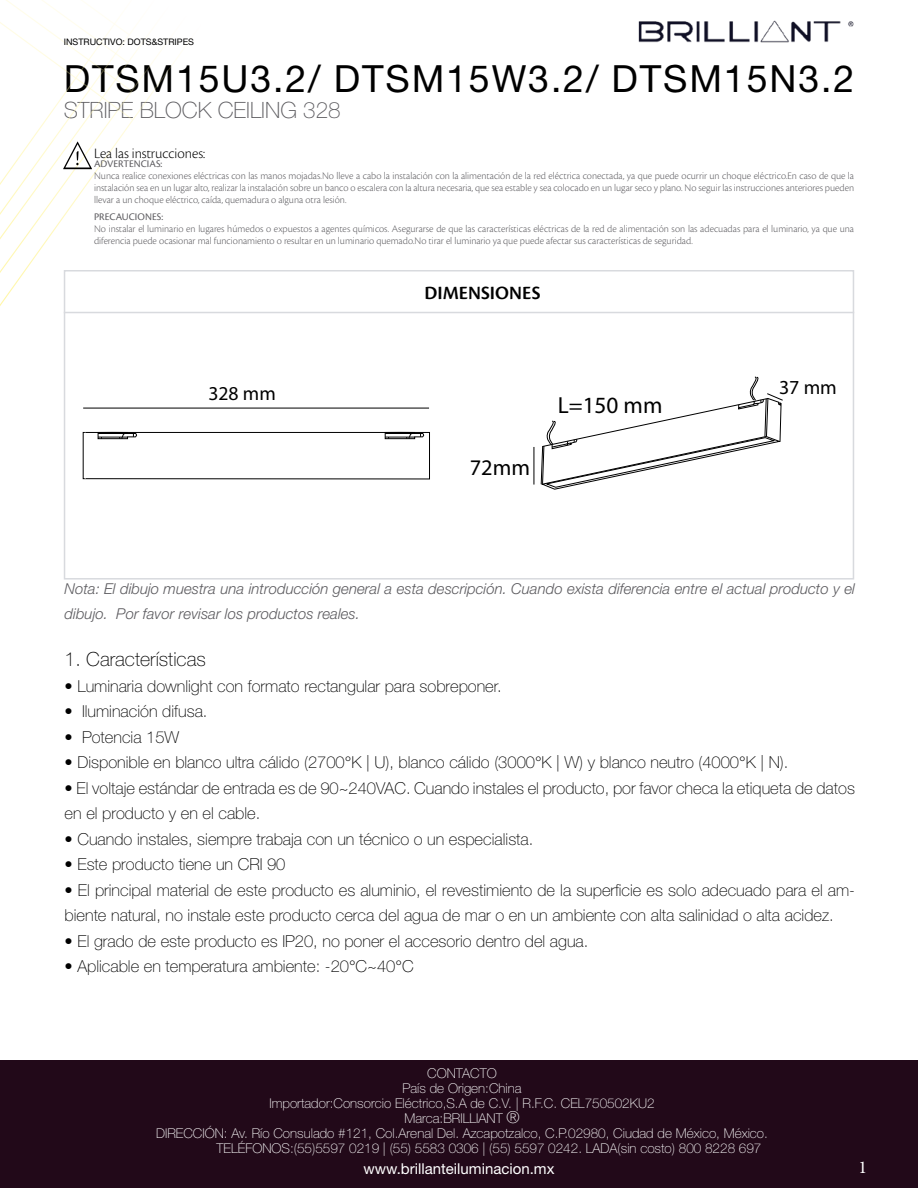
<style>
.page{position:relative;width:918px;height:1188px;background:#fff}
.page>*{position:absolute;margin:0;border:0;box-sizing:border-box;transform-origin:0 0}
.t1{font:37.5px "Helvetica Neue LT Std";letter-spacing:.05em;color:#000}
.t2{font:23.4px "Myriad Pro";color:#000}
.t3{font:100 22.5px "Helvetica Neue LT Std";color:#5c5b5f}
.t4{font:22.35px "Myriad Pro";color:#000}
.t5{font:19.95px "Myriad Pro";color:#000}
.t6{font:19.65px "Myriad Pro";color:#000}
.t7{font:100 19.5px "Helvetica Neue LT Std";color:#000}
.t8{font:600 19.5px "Cronos Pro";letter-spacing:.005em;color:#000}
.t9{font:18px "Minion Pro";color:#fff}
.t10{font:100 16.5px/25.5px "Helvetica Neue LT Std";color:#000}
.t11{font:italic 300 15px/25.5px "Helvetica Neue LT Std";color:#5c5b5f}
.t12{font:15px "Helvetica Neue LT Std";color:#fff}
.t13{font:15px "Cronos Pro Lt Subh";color:#000}
.t14{font:100 13.5px "Helvetica Neue LT Std";color:#fff}
.t15{font:10.5px/12px "Cronos Pro Lt Subh";color:#5c5b5f;text-align:justify}
.t16{font:10.5px "Cronos Pro";color:#5c5b5f}
.t17{font:9px "Helvetica Neue LT Std";color:#000}
.s1{font-size:16.5px}
</style>
<div class="page">
<img style="left:638px;top:20px;width:216px;height:23px">
<div style="left:0;top:1060px;width:918px;height:128px;background:#220919"></div>
<svg style="left:0;top:0;width:170px;height:252px"></svg>
<svg style="left:541px;top:377px;width:242px;height:112px"></svg>
<hr style="left:534px;top:447px;width:1px;height:38px;background:#000">
<svg style="left:83px;top:432px;width:347px;height:47px"></svg>
<hr style="left:83px;top:408px;width:346px;height:1px;background:#000">
<div style="left:64px;top:270px;width:790px;height:310px;border:2px solid #d8dade"></div>
<hr style="left:64px;top:312px;width:790px;height:1px;background:#d8dade">
<p class="t17" style="left:64px;top:37px;width:132px">INSTRUCTIVO: DOTS&amp;STRIPES</p>
<h1 class="t1" style="left:64px;top:56px;width:792px">DTSM15U3.2/ DTSM15W3.2/ DTSM15N3.2</h1>
<h3 class="t3" style="left:64px;top:97px;width:279px">STRIPE BLOCK CEILING 328</h3>
<h3 class="t13" style="left:94px;top:145px;width:113px">Lea las instrucciones:</h3>
<p class="t16" style="left:94px;top:158px;width:70px">ADVERTENCIAS:</p>
<p class="t15" style="left:94px;top:170px;width:762px">Nunca realice conexiones eléctricas con las manos mojadas.No lleve a cabo la instalación con la alimentación de la red eléctrica conectada, ya que puede ocurrir un choque eléctrico.En caso de que la instalación sea en un lugar alto, realizar la instalación sobre un banco o escalera con la altura necesaria, que sea estable y sea colocado en un lugar seco y plano. No seguir las instrucciones anteriores pueden llevar a un choque eléctrico, caída, quemadura o alguna otra lesión.</p>
<p class="t16" style="left:94px;top:210px;width:71px">PRECAUCIONES:</p>
<p class="t15" style="left:94px;top:222px;width:762px">No instalar el luminario en lugares húmedos o expuestos a agentes químicos. Asegurarse de que las características eléctricas de la red de alimentación son las adecuadas para el luminario, ya que una diferencia puede ocasionar mal funcionamiento o resultar en un luminario quemado.No tirar el luminario ya que puede afectar sus características de seguridad.</p>
<h3 class="t6" style="left:208px;top:381px;width:69px">328 mm</h3>
<h3 class="t8" style="left:425px;top:282px;width:117px">DIMENSIONES</h3>
<h3 class="t4" style="left:470px;top:454px;width:62px">72mm</h3>
<h2 class="t2" style="left:558px;top:391px;width:106px">L=150 mm</h2>
<h3 class="t5" style="left:779px;top:375px;width:59px">37 mm</h3>
<h3 class="t11" style="left:65px;top:576px;width:792px">Nota: El dibujo muestra una introducción general a esta descripción. Cuando exista diferencia entre el actual producto y el dibujo. Por favor revisar los productos reales.</h3>
<h3 class="t7" style="left:65px;top:648px;width:143px">1. Características</h3>
<h3 class="t10" style="left:65px;top:673px;width:439px">• Luminaria downlight con formato rectangular para sobreponer.</h3>
<h3 class="t10" style="left:65px;top:699px;width:144px">• Iluminación difusa.</h3>
<h3 class="t10" style="left:65px;top:724px;width:116px">• Potencia 15W</h3>
<h3 class="t10" style="left:65px;top:750px;width:725px">• Disponible en blanco ultra cálido (2700°K | U), blanco cálido (3000°K | W) y blanco neutro (4000°K | N).</h3>
<h3 class="t10" style="left:65px;top:775px;width:792px">• El voltaje estándar de entrada es de 90~240VAC. Cuando instales el producto, por favor checa la etiqueta de datos en el producto y en el cable.</h3>
<h3 class="t10" style="left:65px;top:826px;width:470px">• Cuando instales, siempre trabaja con un técnico o un especialista.</h3>
<h3 class="t10" style="left:65px;top:852px;width:222px">• Este producto tiene un CRI 90</h3>
<h3 class="t10" style="left:65px;top:877px;width:792px">• El principal material de este producto es aluminio, el revestimiento de la superficie es solo adecuado para el am&shy;biente natural, no instale este producto cerca del agua de mar o en un ambiente con alta salinidad o alta acidez.</h3>
<h3 class="t10" style="left:65px;top:928px;width:525px">• El grado de este producto es IP20, no poner el accesorio dentro del agua.</h3>
<h3 class="t10" style="left:65px;top:954px;width:351px">• Aplicable en temperatura ambiente: -20°C~40°C</h3>
<p class="t14" style="left:427px;top:1066px;width:71px">CONTACTO</p>
<p class="t14" style="left:403px;top:1081px;width:121px">País de Origen:China</p>
<p class="t14" style="left:269px;top:1096px;width:387px">Importador:Consorcio Eléctrico,S.A de C.V. | R.F.C. CEL750502KU2</p>
<p class="t14" style="left:404px;top:1111px;width:117px">Marca:BRILLIANT <span class="s1">®</span></p>
<p class="t14" style="left:156px;top:1126px;width:613px">DIRECCIÓN: Av. Río Consulado #121, Col.Arenal Del. Azcapotzalco, C.P.02980, Ciudad de México, México.</p>
<p class="t14" style="left:217px;top:1141px;width:546px">TELÉFONOS:(55)5597 0219 | (55) 5583 0306 | (55) 5597 0242. LADA(sin costo) 800 8228 697</p>
<h3 class="t12" style="left:363px;top:1160px;width:193px">www.brillanteiluminacion.mx</h3>
<h3 class="t9" style="left:858px;top:1155px;width:10px">1</h3>
</div>
